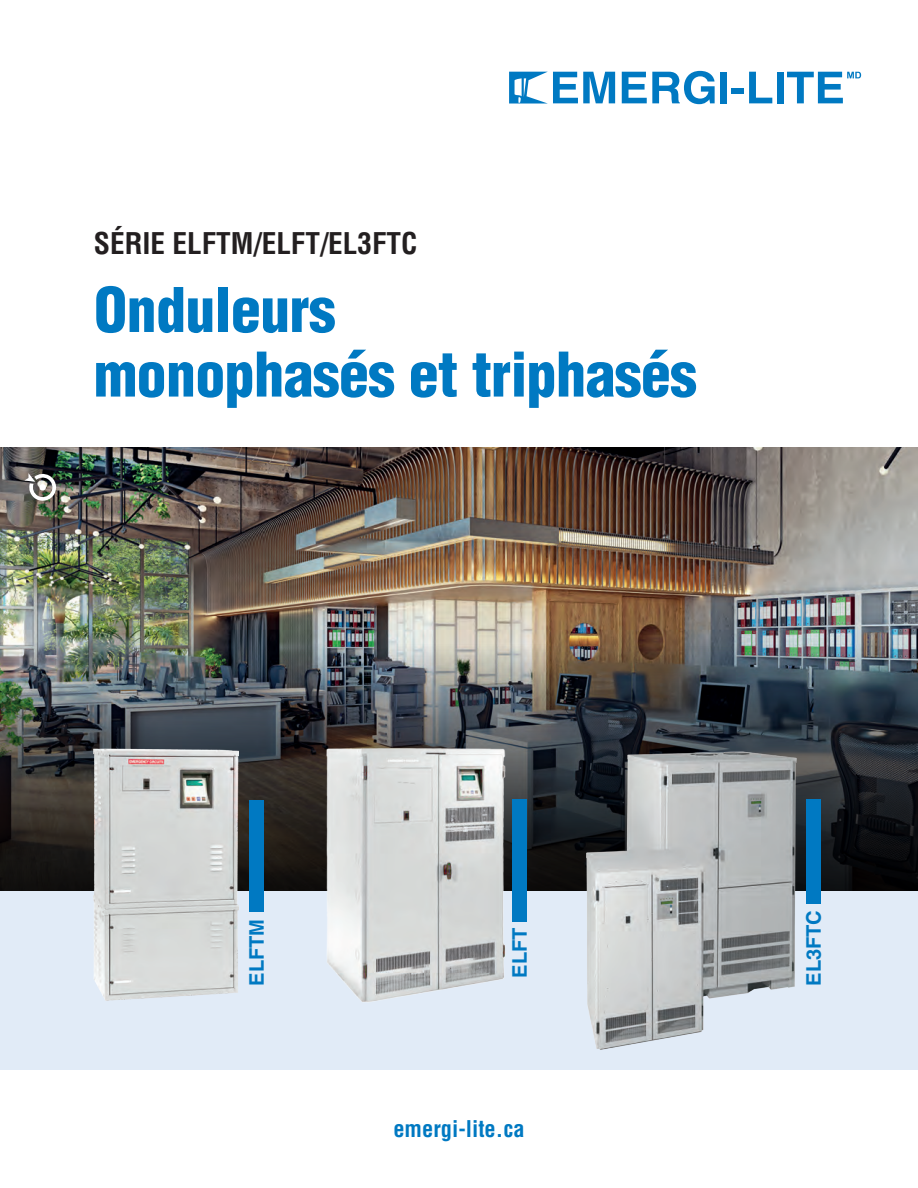
<style>
.page{position:relative;width:918px;height:1188px;background:#fff}
.page>*{position:absolute;margin:0;border:0;box-sizing:border-box;transform-origin:0 0}
.t1{font:900 condensed 60px/64.7px "Helvetica LT Std";letter-spacing:-.01em;color:#0079c2}
.t2{font:700 condensed 29.25px "Helvetica LT Std";color:#231f20}
.t3{font:700 condensed 22.5px "Helvetica LT Std";color:#0079c2}
.t4{font:700 20.1px "Helvetica LT Std";letter-spacing:-.01em;color:#0079c2}
</style>
<div class="page">
<div style="left:0;top:881px;width:918px;height:189px;background:#e1ebf7"></div>
<img style="left:0;top:447px;width:918px;height:444px">
<img style="left:322px;top:736px;width:187px;height:266px">
<img style="left:94px;top:744px;width:144px;height:257px">
<img style="left:577px;top:747px;width:226px;height:303px">
<svg style="left:24px;top:473px;width:34px;height:30px"></svg>
<div style="left:249px;top:800px;width:14px;height:112px;background:#0079c2"></div>
<div style="left:512px;top:800px;width:15px;height:122px;background:#0079c2"></div>
<div style="left:806px;top:800px;width:14px;height:104px;background:#0079c2"></div>
<svg style="left:509px;top:72px;width:106px;height:32px"></svg>
<svg style="left:622px;top:71px;width:93px;height:33px"></svg>
<div style="left:721px;top:72px;width:6px;height:31px;background:#0079c2"></div>
<div style="left:732px;top:88px;width:12px;height:6px;background:#0079c2"></div>
<svg style="left:749px;top:72px;width:23px;height:31px"></svg>
<div style="left:777px;top:72px;width:6px;height:31px;background:#0079c2"></div>
<svg style="left:787px;top:72px;width:74px;height:31px"></svg>
<p class="t2" style="left:94px;top:225px;width:325px">SÉRIE ELFTM/ELFT/EL3FTC</p>
<p class="t1" style="left:94px;top:277px;width:604px">Onduleurs<br>monophasés et triphasés</p>
<p class="t4" style="left:245px;top:986px;width:68px;rotate:-90deg">ELFTM</p>
<p class="t4" style="left:801px;top:986px;width:76px;rotate:-90deg">EL3FTC</p>
<p class="t4" style="left:508px;top:978px;width:51px;rotate:-90deg">ELFT</p>
<p class="t3" style="left:393px;top:1114px;width:133px">emergi-lite.ca</p>
</div>
